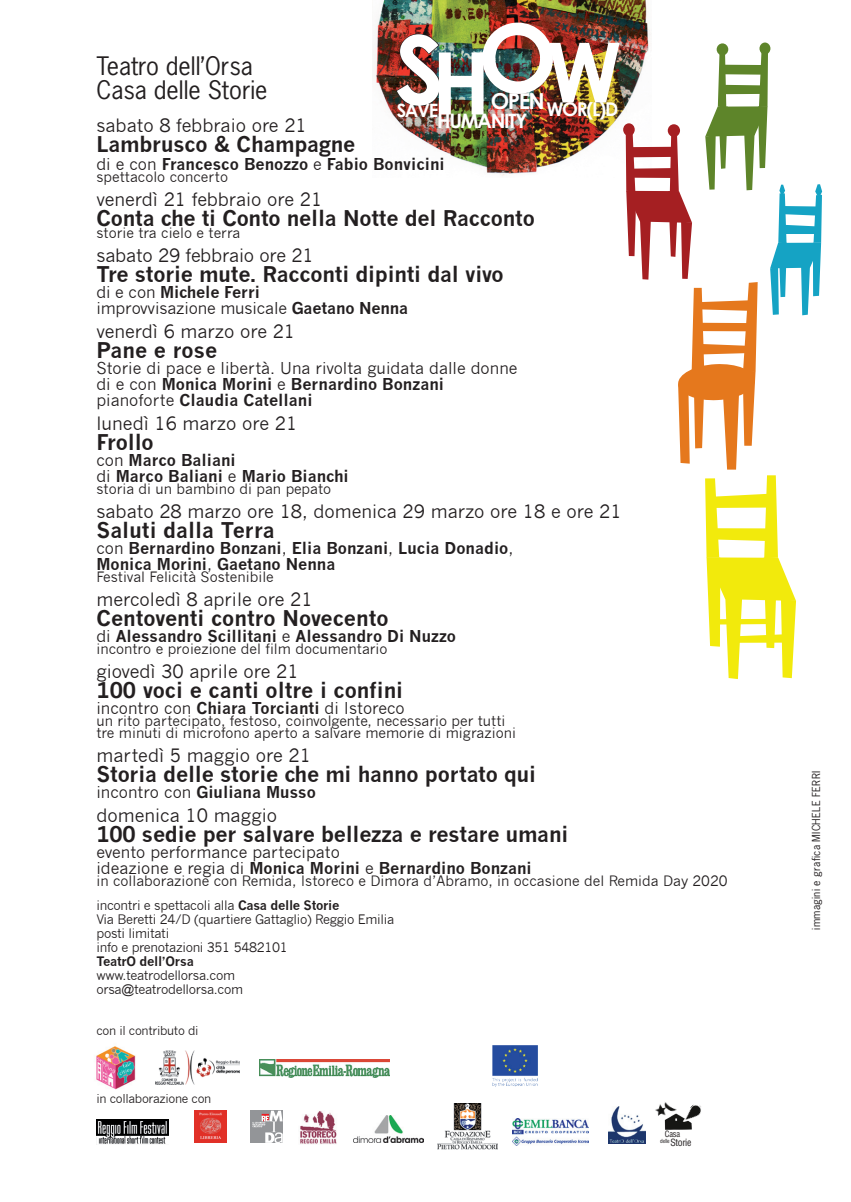
<style>
.page{position:relative;width:851px;height:1202px;background:#fff}
.page>*{position:absolute;margin:0;border:0;box-sizing:border-box;transform-origin:0 0}
.t1{font:700 94.6px "Century Gothic";color:#fff}
.t2{font:700 86.4px "Century Gothic";color:#fff}
.t3{font:700 83px "Century Gothic";color:#fff}
.t4{font:24px/24px "News Gothic Std";color:#231f20}
.t5{font:700 21.2px "News Gothic";letter-spacing:-.01em;color:#231f20}
.t6{font:700 20px "Century Gothic";letter-spacing:-.07em;color:#fff}
.t7{font:700 19px "Century Gothic";color:#fff}
.t8{font:700 18.4px "Century Gothic";color:#fff}
.t9{font:18px "News Gothic";color:#231f20}
.t10{font:16px/16px "News Gothic";color:#231f20}
.t11{font:700 16px/16px "News Gothic";color:#231f20}
.t12{font:14px/12px "News Gothic";color:#231f20}
.t13{font:12.8px/14px "News Gothic";letter-spacing:-.025em;color:#231f20}
.t14{font:700 12.8px "News Gothic";letter-spacing:-.025em;color:#231f20}
.t15{font:12px "News Gothic";letter-spacing:-.025em;color:#231f20}
.t16{font:10.4px "News Gothic Std";letter-spacing:.025em;color:#231f20}
.t17{font:condensed 9.8px "Helvetica";letter-spacing:-.04em;color:#231f20}
.t18{font:condensed 8.6px "Helvetica";color:#231f20}
.s1{font-weight:400}
.s2{font-weight:700}
</style>
<div class="page">
<img style="left:373px;top:0;width:278px;height:176px">
<img style="left:395px;top:33px;width:46px;height:74px">
<svg style="left:625px;top:42px;width:197px;height:637px"></svg>
<div style="left:667px;top:124px;width:13px;height:13px;background:#a51f22;border-radius:50%"></div>
<div style="left:623px;top:123px;width:11px;height:13px;background:#a51f22;border-radius:50%"></div>
<img style="left:155px;top:1051px;width:84px;height:34px">
<img style="left:608px;top:1106px;width:37px;height:37px">
<img style="left:259px;top:1059px;width:130px;height:19px">
<img style="left:437px;top:1103px;width:60px;height:47px">
<img style="left:492px;top:1046px;width:46px;height:41px">
<img style="left:96px;top:1046px;width:40px;height:44px">
<img style="left:655px;top:1102px;width:22px;height:14px">
<img style="left:688px;top:1104px;width:13px;height:14px">
<img style="left:663px;top:1113px;width:30px;height:17px">
<img style="left:195px;top:1111px;width:32px;height:32px">
<img style="left:353px;top:1115px;width:70px;height:28px">
<div style="left:250px;top:1111px;width:33px;height:32px;background:#939598"></div>
<svg style="left:252px;top:1111px;width:31px;height:32px"></svg>
<img style="left:300px;top:1111px;width:37px;height:33px">
<img style="left:96px;top:1119px;width:72px;height:25px">
<img style="left:512px;top:1119px;width:77px;height:27px">
<h1 class="t1" style="left:478px;top:-2px;width:81px">O</h1>
<h3 class="t7" style="left:491px;top:97px;width:129px"><sup>OPEN</sup>WOR(L)D</h3>
<h1 class="t1" style="left:395px;top:10px;width:51px">S</h1>
<h3 class="t8" style="left:396px;top:99px;width:43px">SAVE</h3>
<h3 class="t3" style="left:546px;top:20px;width:76px">W</h3>
<h2 class="t2" style="left:431px;top:29px;width:60px">H</h2>
<h3 class="t6" style="left:437px;top:108px;width:92px">HUMANITY</h3>
<h3 class="t4" style="left:96px;top:54px;width:173px">Teatro dell’Orsa<br>Casa delle Storie</h3>
<p class="t9" style="left:96px;top:115px;width:212px">sabato 8 febbraio ore 21</p>
<h3 class="t5" style="left:96px;top:132px;width:260px">Lambrusco &amp; Champagne</h3>
<p class="t11" style="left:96px;top:156px;width:349px"><span class="s1">di e con</span> Francesco Benozzo <span class="s1">e</span> Fabio Bonvicini</p>
<p class="t12" style="left:96px;top:171px;width:133px">spettacolo concerto</p>
<p class="t9" style="left:96px;top:189px;width:227px">venerdì 21 febbraio ore 21</p>
<h3 class="t5" style="left:96px;top:206px;width:440px">Conta che ti Conto nella Notte del Racconto</h3>
<p class="t12" style="left:96px;top:227px;width:145px">storie tra cielo e terra</p>
<p class="t9" style="left:96px;top:245px;width:219px">sabato 29 febbraio ore 21</p>
<h3 class="t5" style="left:96px;top:262px;width:408px">Tre storie mute. Racconti dipinti dal vivo</h3>
<p class="t10" style="left:96px;top:285px;width:313px">di e con <span class="s2">Michele Ferri<br></span>improvvisazione musicale <span class="s2">Gaetano Nenna</span></p>
<p class="t9" style="left:96px;top:321px;width:200px">venerdì 6 marzo ore 21</p>
<h3 class="t5" style="left:96px;top:338px;width:122px">Pane e rose</h3>
<p class="t10" style="left:96px;top:361px;width:422px">Storie di pace e libertà. Una rivolta guidata dalle donne di e con <span class="s2">Monica Morini</span> e <span class="s2">Bernardino Bonzani </span>pianoforte <span class="s2">Claudia Catellani</span></p>
<p class="t9" style="left:96px;top:413px;width:202px">lunedì 16 marzo ore 21</p>
<h3 class="t5" style="left:96px;top:430px;width:59px">Frollo</h3>
<p class="t11" style="left:96px;top:452px;width:254px"><span class="s1">con</span> Marco Baliani<br><span class="s1">di</span> Marco Baliani <span class="s1">e</span> Mario Bianchi</p>
<p class="t12" style="left:96px;top:483px;width:236px">storia di un bambino di pan pepato</p>
<p class="t9" style="left:96px;top:501px;width:526px">sabato 28 marzo ore 18, domenica 29 marzo ore 18 e ore 21</p>
<h3 class="t5" style="left:96px;top:518px;width:180px">Saluti dalla Terra</h3>
<p class="t11" style="left:96px;top:540px;width:418px"><span class="s1">con</span> Bernardino Bonzani<span class="s1">,</span> Elia Bonzani<span class="s1">,</span> Lucia Donadio<span class="s1">,<br></span>Monica Morini<span class="s1">,</span> Gaetano Nenna</p>
<p class="t12" style="left:96px;top:571px;width:179px">Festival Felicità Sostenibile</p>
<p class="t9" style="left:96px;top:589px;width:218px">mercoledì 8 aprile ore 21</p>
<h3 class="t5" style="left:96px;top:606px;width:293px">Centoventi contro Novecento</h3>
<p class="t11" style="left:96px;top:628px;width:361px"><span class="s1">di</span> Alessandro Scillitani <span class="s1">e</span> Alessandro Di Nuzzo</p>
<p class="t12" style="left:96px;top:643px;width:292px">incontro e proiezione del film documentario</p>
<p class="t9" style="left:96px;top:661px;width:204px">giovedì 30 aprile ore 21</p>
<h3 class="t5" style="left:96px;top:678px;width:308px">100 voci e canti oltre i confini</h3>
<p class="t10" style="left:96px;top:701px;width:310px">incontro con <span class="s2">Chiara Torcianti</span> di Istoreco</p>
<p class="t12" style="left:96px;top:715px;width:421px">un rito partecipato, festoso, coinvolgente, necessario per tutti tre minuti di microfono aperto a salvare memorie di migrazioni</p>
<p class="t9" style="left:96px;top:745px;width:216px">martedì 5 maggio ore 21</p>
<h3 class="t5" style="left:96px;top:762px;width:441px">Storia delle storie che mi hanno portato qui</h3>
<p class="t11" style="left:96px;top:784px;width:221px"><span class="s1">incontro con</span> Giuliana Musso</p>
<p class="t9" style="left:96px;top:805px;width:182px">domenica 10 maggio</p>
<h3 class="t5" style="left:96px;top:822px;width:473px">100 sedie per salvare bellezza e restare umani</h3>
<p class="t10" style="left:96px;top:845px;width:437px">evento performance partecipato<br>ideazione e regia di <span class="s2">Monica Morini</span> e <span class="s2">Bernardino Bonzani</span></p>
<p class="t12" style="left:96px;top:875px;width:632px">in collaborazione con Remida, Istoreco e Dimora d’Abramo, in occasione del Remida Day 2020</p>
<p class="t13" style="left:96px;top:899px;width:299px">incontri e spettacoli alla <span class="s2">Casa delle Storie<br></span>Via Beretti 24/D (quartiere Gattaglio) Reggio Emilia posti limitati<br>info e prenotazioni 351 5482101</p>
<p class="t14" style="left:96px;top:954px;width:99px">TeatrO dell’Orsa</p>
<p class="t13" style="left:96px;top:969px;width:148px">www.teatrodellorsa.com orsa@teatrodellorsa.com</p>
<p class="t15" style="left:96px;top:1024px;width:104px">con il contributo di</p>
<p class="t15" style="left:96px;top:1092px;width:116px">in collaborazione con</p>
<p class="t18" style="left:664px;top:1129px;width:17px">Casa</p>
<p class="t17" style="left:660px;top:1136px;width:33px"><sup>delle</sup> Storie</p>
<p class="t16" style="left:809px;top:930px;width:160px;rotate:-90deg">immagini e grafica MICHELE FERRI</p>
</div>
